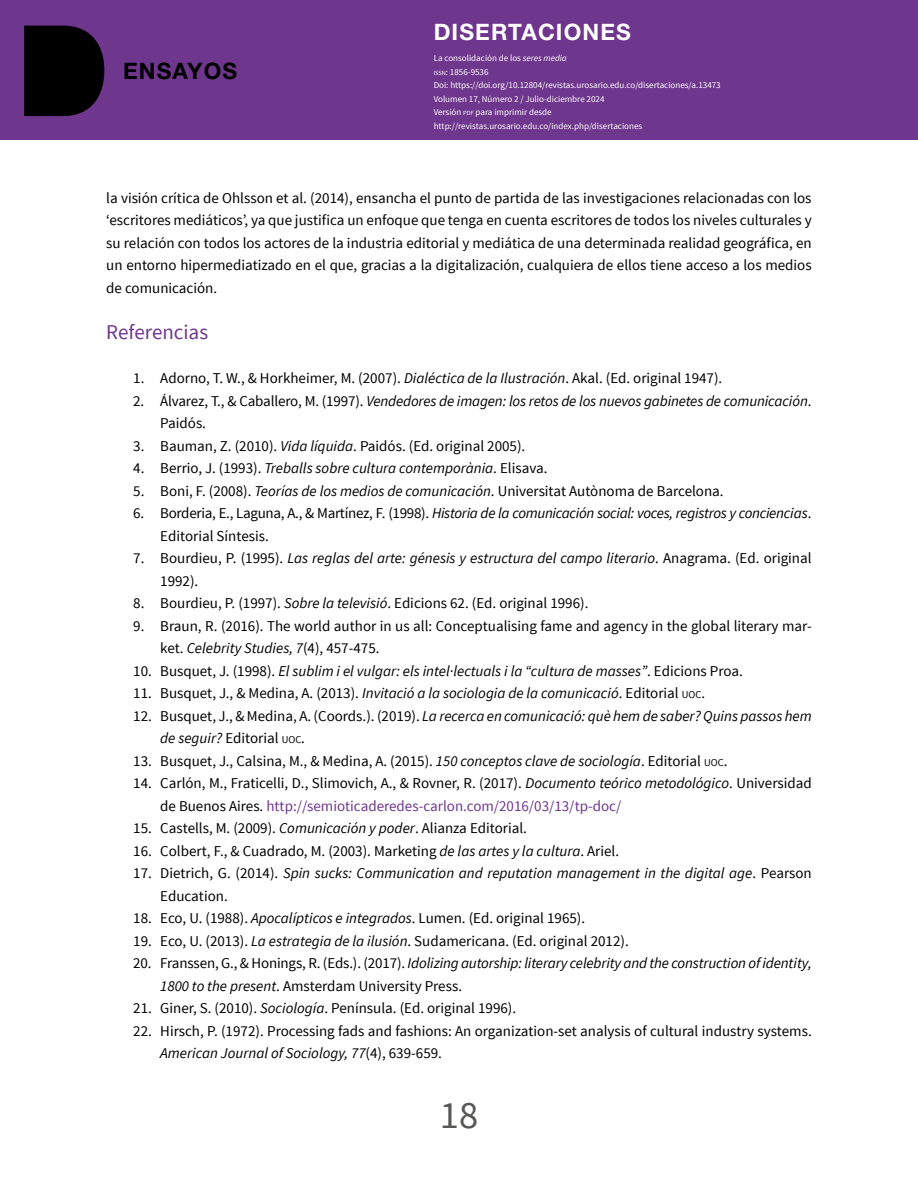
<style>
.page{position:relative;width:918px;height:1188px;background:#fff}
.page>*{position:absolute;margin:0;border:0;box-sizing:border-box;transform-origin:0 0}
.t1{font:38.4px "Source Sans Pro";color:#575756}
.t2{font:700 22.65px "Helvetica Neue LT Std";letter-spacing:.05em;color:#fff}
.t3{font:700 22.65px "Helvetica Neue LT Std";letter-spacing:.05em;color:#000}
.t4{font:21px "Source Sans Pro";color:#6e368c}
.t5{font:15px/22.5px "Source Sans Pro";color:#000}
.t6{font:italic 15px/22.5px "Source Sans Pro";color:#000}
.t7{font:9px/13.5px "Source Sans Pro";color:#fff}
.s1{font-style:italic}
.s2{font-size:6.3px}
.s3{font-style:normal}
.s4{font-size:10.5px}
.s5{font-style:normal;font-size:10.5px}
.s6{color:#6e368c}
</style>
<div class="page">
<div style="left:0;top:0;width:918px;height:139px;background:#6e368c"></div>
<svg style="left:24px;top:26px;width:80px;height:90px;background:#0a040c"></svg>
<h2 class="t3" style="left:123px;top:57px;width:116px">ENSAYOS</h2>
<h2 class="t2" style="left:434px;top:18px;width:199px">DISERTACIONES</h2>
<p class="t7" style="left:434px;top:52px;width:289px">La consolidación de los <span class="s1">seres media<br></span><span class="s2">ISSN</span>: 1856-9536<br>Doi: https://doi.org/10.12804/revistas.urosario.edu.co/disertaciones/a.13473<br>Volumen 17, Número 2 / Julio-diciembre 2024<br>Versión <span class="s2">PDF</span> para imprimir desde http://revistas.urosario.edu.co/index.php/disertaciones</p>
<p class="t5" style="left:106px;top:187px;width:707px;text-align:justify">la visión crítica de Ohlsson et al. (2014), ensancha el punto de partida de las investigaciones relacionadas con los ‘escritores mediáticos’, ya que justifica un enfoque que tenga en cuenta escritores de todos los niveles culturales y su relación con todos los actores de la industria editorial y mediática de una determinada realidad geográfica, en un entorno hipermediatizado en el que, gracias a la digitalización, cualquiera de ellos tiene acceso a los medios de comunicación.</p>
<h3 class="t4" style="left:106px;top:319px;width:103px">Referencias</h3>
<p class="t5" style="left:133px;top:367px;width:591px">1. Adorno, T. W., &amp; Horkheimer, M. (2007). <span class="s1">Dialéctica de la Ilustración</span>. Akal. (Ed. original 1947).</p>
<p class="t6" style="left:160px;top:389px;width:653px;text-indent:-27px"><span class="s3">2. Álvarez, T., &amp; Caballero, M. (1997).</span> Vendedores de imagen: los retos de los nuevos gabinetes de comunicación<span class="s3">.<br>Paidós.</span></p>
<p class="t5" style="left:133px;top:435px;width:394px">3. Bauman, Z. (2010). <span class="s1">Vida líquida</span>. Paidós. (Ed. original 2005).</p>
<p class="t6" style="left:133px;top:457px;width:416px"><span class="s3">4. Berrio, J. (1993).</span> Treballs sobre cultura contemporània<span class="s3">. Elisava.</span></p>
<p class="t5" style="left:133px;top:480px;width:592px">5. Boni, F. (2008). <span class="s1">Teorías de los medios de comunicación</span>. Universitat Autònoma de Barcelona.</p>
<p class="t5" style="left:160px;top:502px;width:653px;text-indent:-27px">6. Borderia, E., Laguna, A., &amp; Martínez, F. (1998). <span class="s1">Historia de la comunicación social: voces, registros y conciencias</span>.<br>Editorial Síntesis.</p>
<p class="t6" style="left:160px;top:547px;width:653px;text-indent:-27px"><span class="s3">7. Bourdieu, P. (1995).</span> Las reglas del arte: génesis y estructura del campo literario<span class="s3">. Anagrama. (Ed. original<br>1992).</span></p>
<p class="t5" style="left:133px;top:592px;width:457px">8. Bourdieu, P. (1997). <span class="s1">Sobre la televisió</span>. Edicions 62. (Ed. original 1996).</p>
<p class="t5" style="left:160px;top:615px;width:653px;text-indent:-27px">9. Braun, R. (2016). The world author in us all: Conceptualising fame and agency in the global literary mar&shy;ket. <span class="s1">Celebrity Studies, 7</span>(4), 457-475.</p>
<p class="t6" style="left:133px;top:659px;width:611px"><span class="s3">10. Busquet, J. (1998).</span> El sublim i el vulgar: els intel·lectuals i la “cultura de masses”<span class="s3">. Edicions Proa.</span></p>
<p class="t5" style="left:133px;top:682px;width:573px">11. Busquet, J., &amp; Medina, A. (2013). <span class="s1">Invitació a la sociologia de la comunicació</span>. Editorial <span class="s4">UOC</span>.</p>
<p class="t6" style="left:160px;top:704px;width:653px;text-indent:-27px"><span class="s3">12. Busquet, J., &amp; Medina, A. (Coords.). (2019).</span> La recerca en comunicació: què hem de saber? Quins passos hem de seguir? <span class="s3">Editorial</span> <span class="s5">UOC</span><span class="s3">.</span></p>
<p class="t5" style="left:133px;top:750px;width:596px">13. Busquet, J., Calsina, M., &amp; Medina, A. (2015). <span class="s1">150 conceptos clave de sociología</span>. Editorial <span class="s4">UOC</span>.</p>
<p class="t5" style="left:160px;top:772px;width:653px;text-indent:-27px">14. Carlón, M., Fraticelli, D., Slimovich, A., &amp; Rovner, R. (2017). <span class="s1">Documento teórico metodológico</span>. Universidad de Buenos Aires. <span class="s6">http://semioticaderedes-carlon.com/2016/03/13/tp-doc/</span></p>
<p class="t5" style="left:133px;top:817px;width:395px">15. Castells, M. (2009). <span class="s1">Comunicación y poder</span>. Alianza Editorial.</p>
<p class="t5" style="left:133px;top:840px;width:487px">16. Colbert, F., &amp; Cuadrado, M. (2003). Marketing <span class="s1">de las artes y la cultura</span>. Ariel.</p>
<p class="t6" style="left:160px;top:862px;width:653px;text-indent:-27px"><span class="s3">17. Dietrich, G. (2014).</span> Spin sucks: Communication and reputation management in the digital age<span class="s3">. Pearson<br>Education.</span></p>
<p class="t5" style="left:133px;top:907px;width:453px">18. Eco, U. (1988). <span class="s1">Apocalípticos e integrados</span>. Lumen. (Ed. original 1965).</p>
<p class="t5" style="left:133px;top:930px;width:497px">19. Eco, U. (2013). <span class="s1">La estrategia de la ilusión</span>. Sudamericana. (Ed. original 2012).</p>
<p class="t6" style="left:160px;top:952px;width:653px;text-indent:-27px"><span class="s3">20. Franssen, G., &amp; Honings, R. (Eds.). (2017).</span> Idolizing autorship: literary celebrity and the construction of identity,<br>1800 to the present<span class="s3">. Amsterdam University Press.</span></p>
<p class="t5" style="left:133px;top:997px;width:384px">21. Giner, S. (2010). <span class="s1">Sociología</span>. Península. (Ed. original 1996).</p>
<p class="t5" style="left:160px;top:1020px;width:653px;text-indent:-27px">22. Hirsch, P. (1972). Processing fads and fashions: An organization-set analysis of cultural industry systems.<br><span class="s1">American Journal of Sociology, 77</span>(4), 639-659.</p>
<h1 class="t1" style="left:440px;top:1092px;width:40px">18</h1>
</div>
